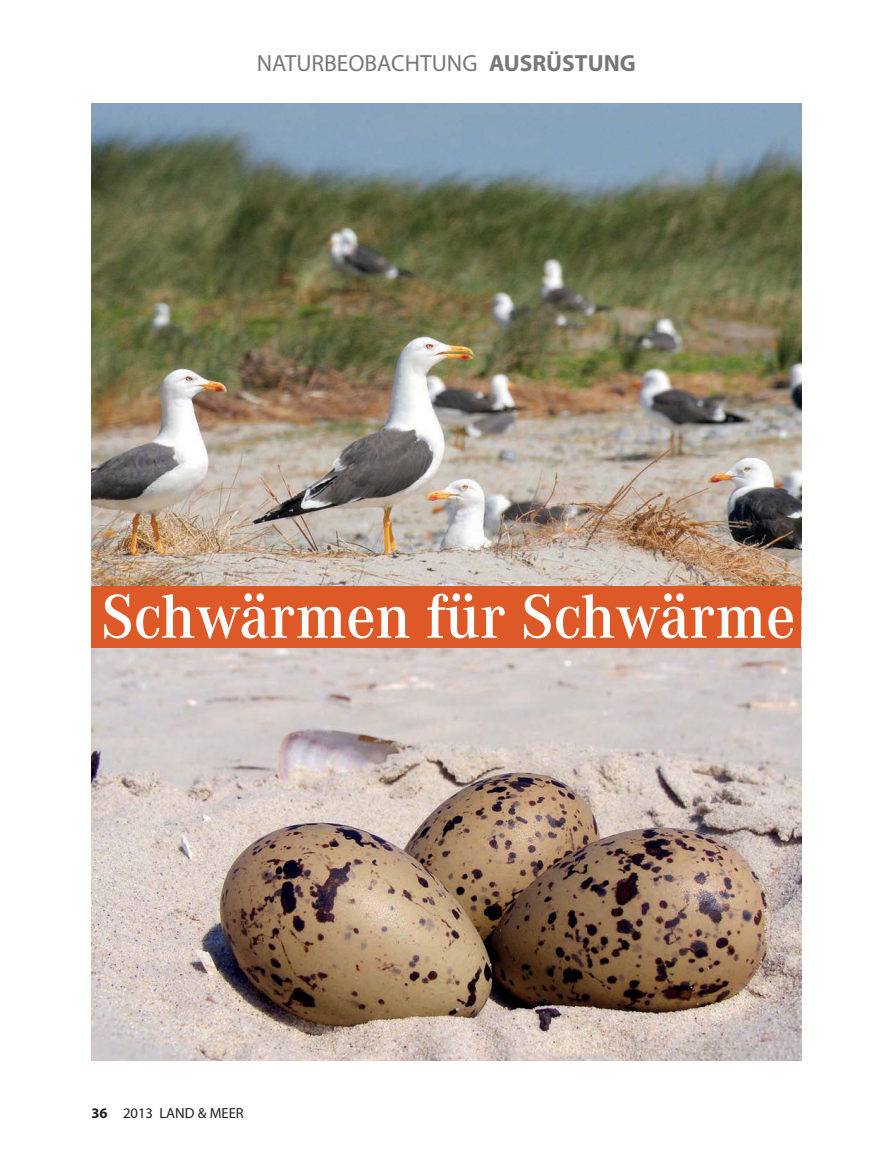
<style>
.page{position:relative;width:893px;height:1161px;background:#fff}
.page>*{position:absolute;margin:0;border:0;box-sizing:border-box;transform-origin:0 0}
.t1{font:600 64.5px "Corporate A";color:#fff;scale:.95 1}
.t2{font:23.4px "Myriad";color:#77787b}
.t3{font:14.7px "Myriad";color:#231f20}
.s1{font-weight:700}
</style>
<div class="page">
<img style="left:91px;top:104px;width:710px;height:482px">
<img style="left:91px;top:648px;width:710px;height:413px">
<div style="left:91px;top:586px;width:710px;height:62px;background:#dd5928"></div>
<p class="t2" style="left:257px;top:55px;width:381px">NATURBEOBACHTUNG <span class="s1">AUSRÜSTUNG</span></p>
<h1 class="t1" style="left:101px;top:591px;width:732px">Schwärmen für Schwärme</h1>
<p class="t3" style="left:91px;top:1108px;width:154px"><span class="s1">36</span> 2013 LAND &amp; MEER</p>
</div>
